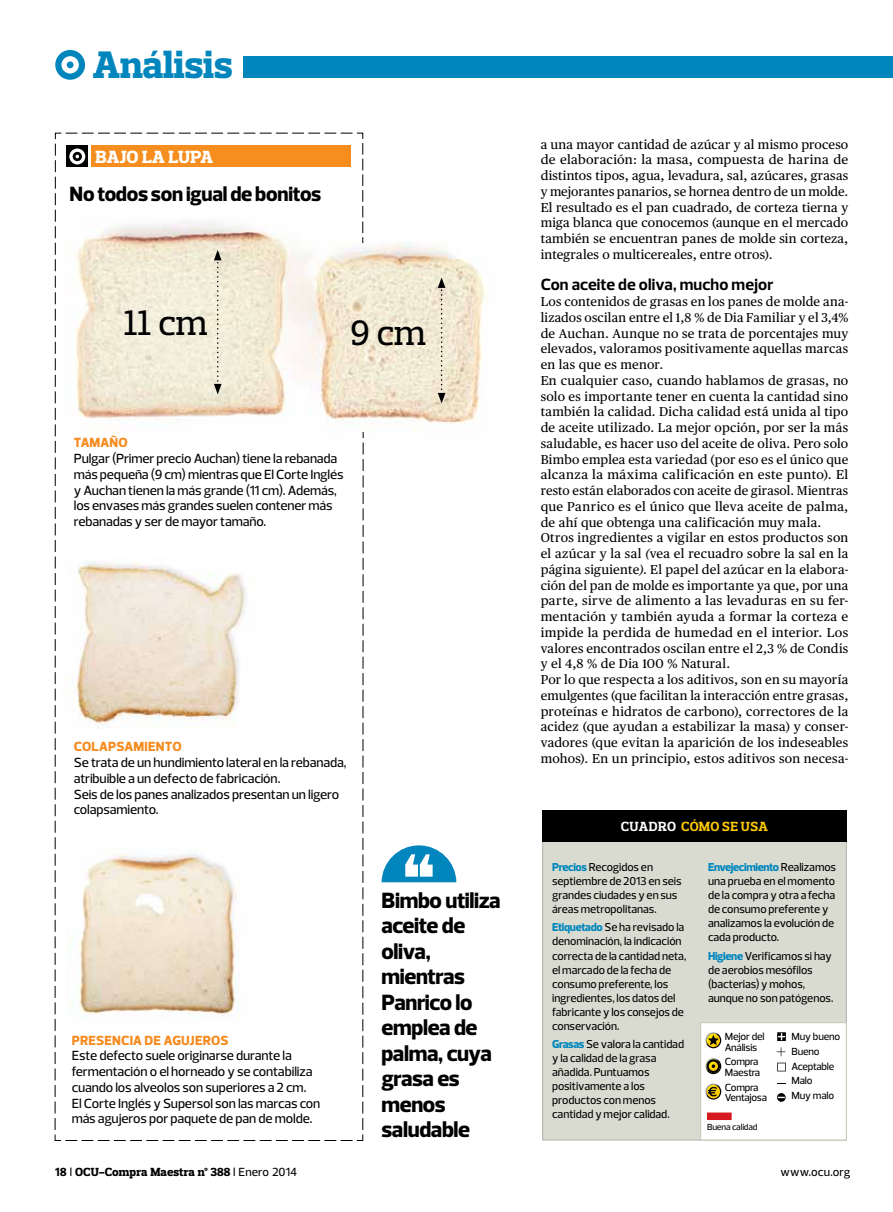
<style>
.page{position:relative;width:893px;height:1212px;background:#fff}
.page>*{position:absolute;margin:0;border:0;box-sizing:border-box;transform-origin:0 0}
.t1{font:800 39px "Prelo Slab";letter-spacing:-.005em;color:#0086bd}
.t2{font:500 36px "Prelo Slab";color:#000}
.t3{font:800 22.5px/25.5px "Prelo";letter-spacing:-.02em;color:#000}
.t4{font:800 21px "Prelo";letter-spacing:-.01em;color:#000}
.t5{font:800 18px "Prelo Slab";color:#fff}
.t6{font:700 16.5px "Prelo";color:#000}
.t7{font:500 13.5px/15.8px "Prelo";letter-spacing:-.01em;color:#000}
.t8{font:800 13.5px "Prelo";letter-spacing:.015em;color:#f68b1f}
.t9{font:700 13.5px "Prelo Slab";letter-spacing:.025em;color:#ffcb05}
.t10{font:12.9px/15.8px "Publico Text";letter-spacing:.02em;color:#000;text-align:justify}
.t11{font:800 12px "Prelo Slab";letter-spacing:.005em;color:#000}
.t12{font:500 12px "Prelo";letter-spacing:.01em;color:#000}
.t13{font:500 11.7px/14.1px "Prelo";letter-spacing:-.005em;color:#000}
.t14{font:500 10.5px/14.7px "Prelo";letter-spacing:-.02em;color:#000}
.t15{font:500 9px "Prelo";letter-spacing:-.02em;color:#000}
.s1{font-style:italic}
.s2{color:#fff}
.s3{font-weight:800;color:#0086bd}
.s4{font-family:"Prelo"}
.s5{font-family:"Prelo";font-weight:500}
</style>
<div class="page">
<div style="left:243px;top:57px;width:650px;height:21px;background:#0086bd"></div>
<svg style="left:55px;top:50px;width:30px;height:30px"></svg>
<img style="left:364px;top:242px;width:122px;height:182px">
<div style="left:542px;top:810px;width:305px;height:330px;background:#d9dbd0;border:1px solid #aeb5ab"></div>
<div style="left:542px;top:810px;width:305px;height:31px;background:#000"></div>
<div style="left:700px;top:1022px;width:147px;height:118px;background:#fff;border:1px solid #c8c7b9"></div>
<div style="left:707px;top:1112px;width:25px;height:8px;background:#d71920"></div>
<svg style="left:777px;top:1032px;width:9px;height:9px"></svg>
<svg style="left:777px;top:1047px;width:8px;height:9px"></svg>
<svg style="left:777px;top:1063px;width:9px;height:8px"></svg>
<svg style="left:777px;top:1093px;width:9px;height:9px"></svg>
<div style="left:705px;top:1058px;width:16px;height:16px;border:1px solid #fff;border-radius:50%"></div>
<div style="left:707px;top:1059px;width:13px;height:14px;border:2px solid #000;border-radius:50%"></div>
<svg style="left:708px;top:1060px;width:11px;height:12px"></svg>
<svg style="left:706px;top:1033px;width:15px;height:15px"></svg>
<div style="left:705px;top:1032px;width:16px;height:16px;border:1px solid #fff;border-radius:50%"></div>
<svg style="left:708px;top:1034px;width:11px;height:11px"></svg>
<svg style="left:706px;top:1084px;width:15px;height:15px"></svg>
<div style="left:705px;top:1084px;width:16px;height:15px;border:1px solid #fff;border-radius:50%"></div>
<svg style="left:708px;top:1087px;width:9px;height:9px"></svg>
<svg style="left:382px;top:845px;width:74px;height:37px"></svg>
<svg style="left:54px;top:132px;width:310px;height:1009px"></svg>
<div style="left:91px;top:145px;width:259px;height:22px;background:#f58e1f"></div>
<div style="left:67px;top:146px;width:21px;height:21px;background:#000"></div>
<svg style="left:69px;top:149px;width:16px;height:15px"></svg>
<img style="left:62px;top:558px;width:204px;height:170px">
<img style="left:67px;top:847px;width:186px;height:177px">
<div style="left:207px;top:244px;width:33px;height:168px;background:#000;opacity:.2"></div>
<svg style="left:214px;top:250px;width:8px;height:144px"></svg>
<div style="left:431px;top:272px;width:33px;height:149px;background:#000;opacity:.2"></div>
<svg style="left:438px;top:277px;width:7px;height:126px"></svg>
<h1 class="t1" style="left:93px;top:41px;width:141px">Análisis</h1>
<h3 class="t5" style="left:95px;top:146px;width:119px">bajo la lupa</h3>
<h3 class="t4" style="left:70px;top:181px;width:253px">No todos son igual de bonitos</h3>
<h2 class="t2" style="left:124px;top:301px;width:85px">11 cm</h2>
<h2 class="t2" style="left:350px;top:311px;width:77px">9 cm</h2>
<p class="t8" style="left:74px;top:435px;width:55px">tamaño</p>
<p class="t7" style="left:74px;top:451px;width:271px">Pulgar (Primer precio Auchan) tiene la rebanada más pequeña (9 cm) mientras que El Corte Inglés y Auchan tienen la más grande (11 cm). Además, los envases más grandes suelen contener más rebanadas y ser de mayor tamaño.</p>
<p class="t8" style="left:74px;top:738px;width:109px">colapsamiento</p>
<p class="t7" style="left:74px;top:755px;width:274px">Se trata de un hundimiento lateral en la rebanada, atribuible a un defecto de fabricación.<br>Seis de los panes analizados presentan un ligero colapsamiento.</p>
<p class="t8" style="left:72px;top:1032px;width:158px">presencia de agujeros</p>
<p class="t7" style="left:72px;top:1048px;width:250px">Este defecto suele originarse durante la fermentación o el horneado y se contabiliza cuando los alveolos son superiores a 2 cm.<br>El Corte Inglés y Supersol son las marcas con más agujeros por paquete de pan de molde.</p>
<h3 class="t3" style="left:382px;top:887px;width:121px">Bimbo utiliza aceite de oliva, mientras<br>Panrico lo emplea de palma, cuya grasa es menos saludable</h3>
<p class="t10" style="left:541px;top:136px;width:309px">a una mayor cantidad de azúcar y al mismo proceso de elaboración: la masa, compuesta de harina de distintos tipos, agua, levadura, sal, azúcares, grasas y mejorantes panarios, se hornea dentro de un molde.<br>El resultado es el pan cuadrado, de corteza tierna y miga blanca que conocemos (aunque en el mercado también se encuentran panes de molde sin corteza, integrales o multicereales, entre otros).</p>
<p class="t6" style="left:541px;top:275px;width:234px">Con aceite de oliva, mucho mejor</p>
<p class="t10" style="left:541px;top:294px;width:309px;text-align:left">Los contenidos de grasas en los panes de molde ana&shy;lizados oscilan entre el 1,8 % de Dia Familiar y el 3,4% de Auchan. Aunque no se trata de porcentajes muy elevados, valoramos positivamente aquellas marcas en las que es menor.<br>En cualquier caso, cuando hablamos de grasas, no solo es importante tener en cuenta la cantidad sino también la calidad. Dicha calidad está unida al tipo de aceite utilizado. La mejor opción, por ser la más saludable, es hacer uso del aceite de oliva. Pero solo Bimbo emplea esta variedad (por eso es el único que alcanza la máxima calificación en este punto). El resto están elaborados con aceite de girasol. Mientras que Panrico es el único que lleva aceite de palma, de ahí que obtenga una calificación muy mala.<br>Otros ingredientes a vigilar en estos productos son el azúcar y la sal <span class="s1">(</span>vea el recuadro sobre la sal en la página siguiente<span class="s1">)</span>. El papel del azúcar en la elabora&shy;ción del pan de molde es importante ya que, por una parte, sirve de alimento a las levaduras en su fer&shy;mentación y también ayuda a formar la corteza e impide la perdida de humedad en el interior. Los valores encontrados oscilan entre el 2,3 % de Condis y el 4,8 % de Dia 100 % Natural.<br>Por lo que respecta a los aditivos, son en su mayoría emulgentes (que facilitan la interacción entre grasas, proteínas e hidratos de carbono), correctores de la acidez (que ayudan a estabilizar la masa) y conser&shy;vadores (que evitan la aparición de los indeseables mohos). En un principio, estos aditivos son necesa-</p>
<p class="t9" style="left:621px;top:818px;width:149px"><span class="s2">CUADRO</span> CÓMO SE USA</p>
<p class="t13" style="left:552px;top:860px;width:131px"><span class="s3">Precios</span> Recogidos en septiembre de 2013 en seis grandes ciudades y en sus áreas metropolitanas.</p>
<p class="t13" style="left:552px;top:920px;width:136px"><span class="s3">Etiquetado</span> Se ha revisado la denominación, la indicación correcta de la cantidad neta, el marcado de la fecha de consumo preferente, los ingredientes, los datos del fabricante y los consejos de conservación.</p>
<p class="t13" style="left:552px;top:1037px;width:133px"><span class="s3">Grasas</span> Se valora la cantidad y la calidad de la grasa añadida. Puntuamos positivamente a los productos con menos cantidad y mejor calidad.</p>
<p class="t13" style="left:708px;top:860px;width:130px"><span class="s3">Envejecimiento</span> Realizamos una prueba en el momento de la compra y otra a fecha de consumo preferente y analizamos la evolución de cada producto.</p>
<p class="t13" style="left:708px;top:948px;width:127px"><span class="s3">Higiene</span> Verificamos si hay de aerobios mesófilos (bacterias) y mohos, aunque no son patógenos.</p>
<p class="t14" style="left:725px;top:1031px;width:41px;line-height:10.5px">Mejor del<br>Análisis</p>
<p class="t14" style="left:725px;top:1057px;width:37px;line-height:10.5px">Compra<br>Maestra</p>
<p class="t14" style="left:725px;top:1082px;width:44px;line-height:10.5px">Compra<br>Ventajosa</p>
<p class="t14" style="left:792px;top:1029px;width:50px">Muy bueno<br>Bueno<br>Aceptable<br>Malo<br>Muy malo</p>
<p class="t15" style="left:707px;top:1121px;width:52px">Buena calidad</p>
<p class="t11" style="left:55px;top:1164px;width:244px"><span class="s4">18</span> <span class="s5">l</span> OCU-Compra Maestra nº 388 <span class="s5">l Enero 2014</span></p>
<p class="t12" style="left:781px;top:1164px;width:71px">www.ocu.org</p>
</div>
